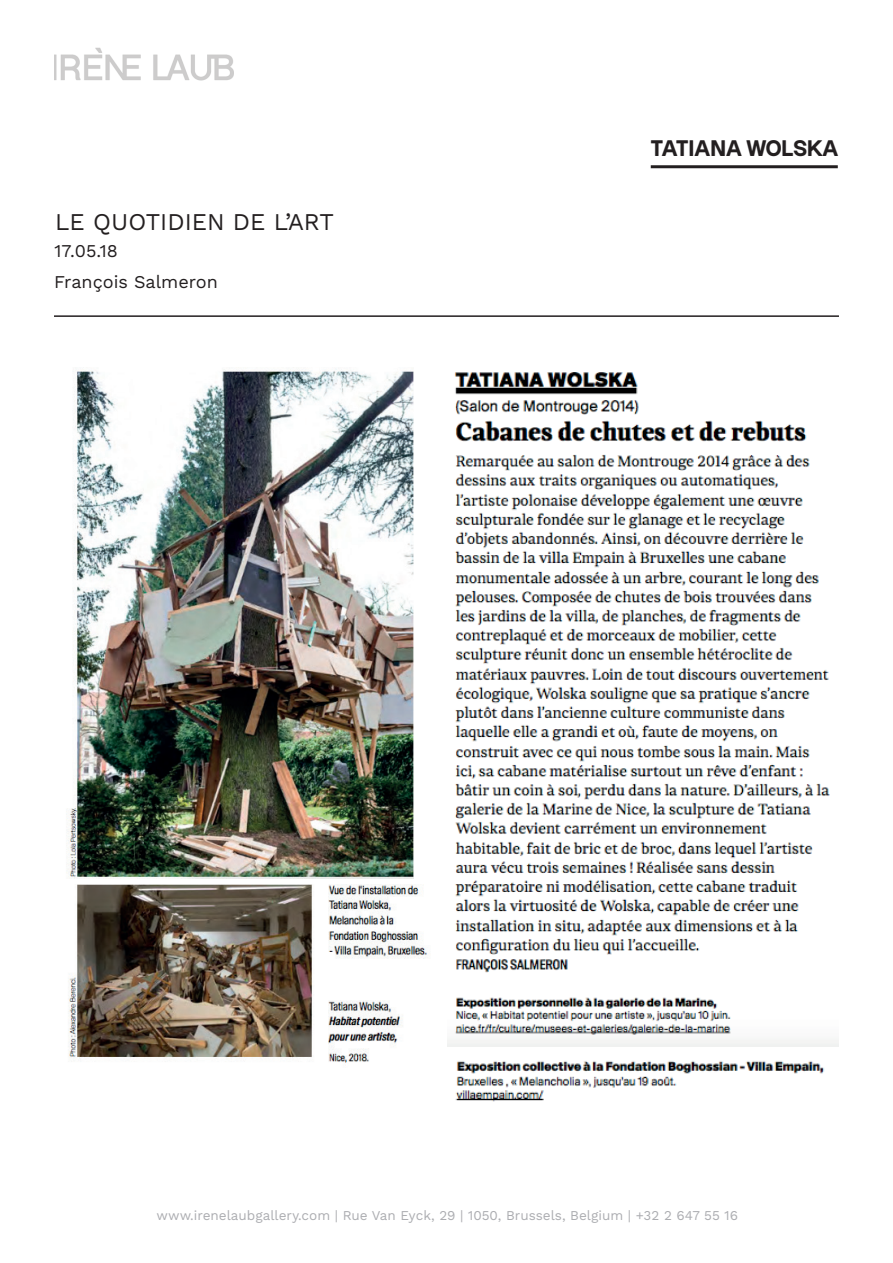
<style>
.page{position:relative;width:893px;height:1263px;background:#fff}
.page>*{position:absolute;margin:0;border:0;box-sizing:border-box;transform-origin:0 0}
.t1{font:24px "Work Sans";color:#231f20}
.t2{font:700 21px "Unida Rounded";color:#231f20}
.t3{font:18px/31.5px "Work Sans";color:#231f20}
.t4{font:13.5px "Work Sans";color:#acadb1}
</style>
<div class="page">
<img style="left:54px;top:47px;width:180px;height:34px">
<hr style="left:651px;top:165px;width:187px;height:3px;background:#231f20">
<hr style="left:54px;top:315px;width:785px;height:2px;background:#231f20">
<img style="left:448px;top:372px;width:391px;height:674px">
<img style="left:66px;top:369px;width:348px;height:509px">
<img style="left:68px;top:884px;width:359px;height:179px">
<img style="left:455px;top:1061px;width:370px;height:41px">
<h1 class="t1" style="left:55px;top:207px;width:280px">LE QUOTIDIEN DE L’ART</h1>
<h3 class="t3" style="left:54px;top:236px;width:165px">17.05.18<br>François Salmeron</h3>
<h2 class="t2" style="left:651px;top:135px;width:189px">TATIANA WOLSKA</h2>
<p class="t4" style="left:157px;top:1208px;width:583px">www.irenelaubgallery.com | Rue Van Eyck, 29 | 1050, Brussels, Belgium | +32 2 647 55 16</p>
</div>
